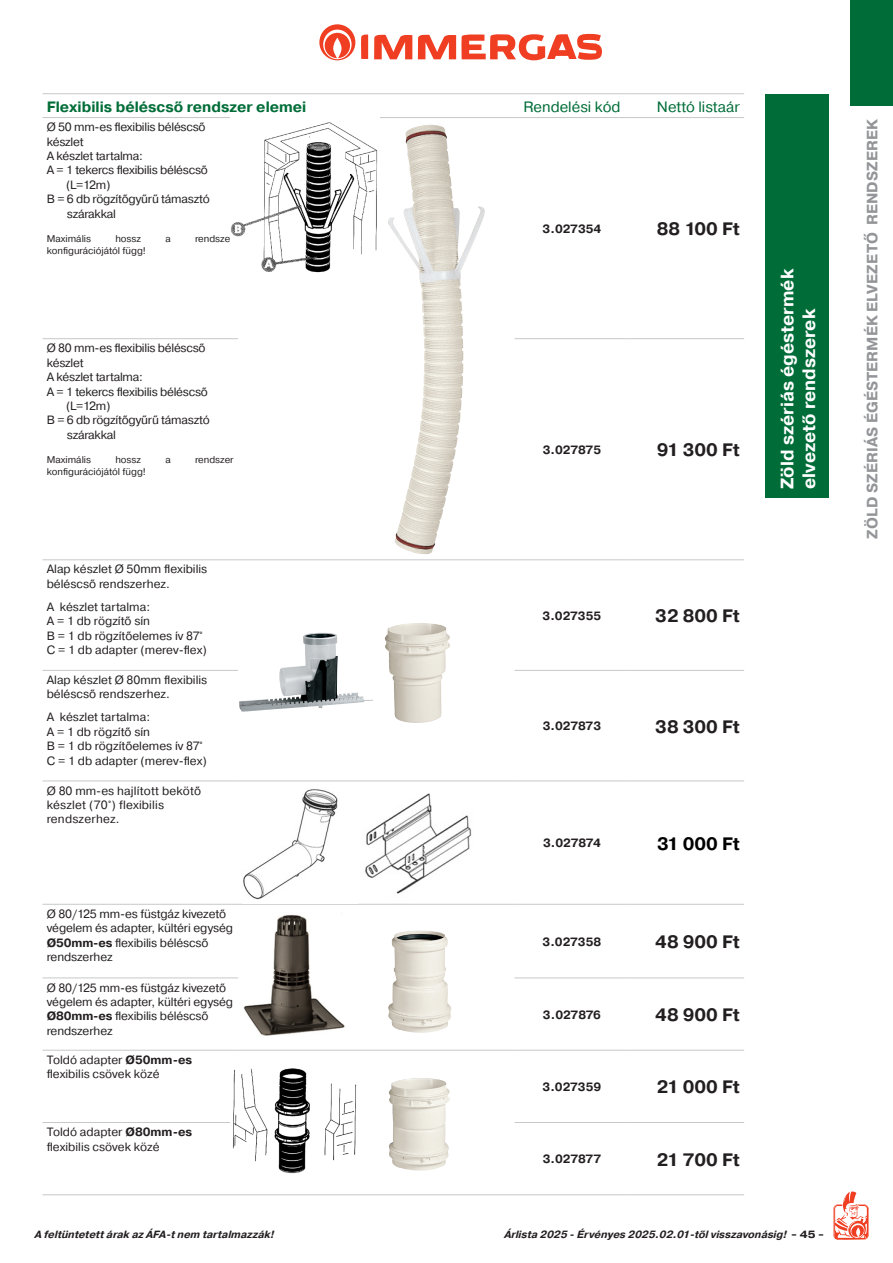
<style>
.page{position:relative;width:893px;height:1263px;background:#fff}
.page>*{position:absolute;margin:0;border:0;box-sizing:border-box;transform-origin:0 0}
.t1{font:700 18px "Pragmatica";color:#231f20}
.t2{font:700 18px "Pragmatica";color:#fff}
.t3{font:700 18px "Pragmatica";color:#000}
.t4{font:700 15px "Pragmatica";letter-spacing:.01em;color:#939598}
.t5{font:700 15px "Pragmatica";color:#006d38}
.t6{font:15px "Pragmatica";color:#006d38}
.t7{font:12px/14.4px "Pragmatica";letter-spacing:-.01em;color:#231f20}
.t8{font:700 12px "Pragmatica";color:#231f20}
.t9{font:12px/14.4px "Pragmatica";letter-spacing:.015em;color:#231f20}
.t10{font:italic 700 10.5px "Pragmatica";color:#231f20}
.t11{font:9.75px "Pragmatica";color:#231f20}
.s1{font-weight:700}
.s2{font-family:"Pragmatica Ext";font-style:normal}
</style>
<div class="page">
<svg style="left:833px;top:1191px;width:35px;height:48px"></svg>
<svg style="left:361px;top:34px;width:7px;height:25px"></svg>
<svg style="left:374px;top:34px;width:38px;height:25px"></svg>
<svg style="left:418px;top:33px;width:184px;height:27px"></svg>
<svg style="left:319px;top:24px;width:36px;height:36px"></svg>
<div style="left:850px;top:0;width:43px;height:106px;background:#006d38"></div>
<div style="left:765px;top:94px;width:64px;height:403px;background:#006d38"></div>
<hr style="left:43px;top:93px;width:195px;height:1px;background:#c7c8ca">
<hr style="left:238px;top:93px;width:276px;height:1px;background:#c7c8ca">
<hr style="left:514px;top:93px;width:115px;height:1px;background:#c7c8ca">
<hr style="left:629px;top:93px;width:115px;height:1px;background:#c7c8ca">
<hr style="left:43px;top:117px;width:195px;height:1px;background:#c7c8ca">
<hr style="left:238px;top:117px;width:276px;height:1px;background:#c7c8ca">
<hr style="left:514px;top:117px;width:115px;height:1px;background:#c7c8ca">
<hr style="left:629px;top:117px;width:115px;height:1px;background:#c7c8ca">
<hr style="left:43px;top:338px;width:195px;height:1px;background:#c7c8ca">
<hr style="left:514px;top:338px;width:115px;height:1px;background:#c7c8ca">
<hr style="left:629px;top:338px;width:115px;height:1px;background:#c7c8ca">
<hr style="left:43px;top:559px;width:195px;height:1px;background:#c7c8ca">
<hr style="left:238px;top:559px;width:276px;height:1px;background:#c7c8ca">
<hr style="left:514px;top:559px;width:115px;height:1px;background:#c7c8ca">
<hr style="left:629px;top:559px;width:115px;height:1px;background:#c7c8ca">
<hr style="left:43px;top:670px;width:195px;height:1px;background:#c7c8ca">
<hr style="left:514px;top:670px;width:115px;height:1px;background:#c7c8ca">
<hr style="left:629px;top:670px;width:115px;height:1px;background:#c7c8ca">
<hr style="left:43px;top:781px;width:195px;height:1px;background:#c7c8ca">
<hr style="left:238px;top:781px;width:276px;height:1px;background:#c7c8ca">
<hr style="left:514px;top:781px;width:115px;height:1px;background:#c7c8ca">
<hr style="left:629px;top:781px;width:115px;height:1px;background:#c7c8ca">
<hr style="left:43px;top:904px;width:195px;height:1px;background:#c7c8ca">
<hr style="left:238px;top:904px;width:276px;height:1px;background:#c7c8ca">
<hr style="left:514px;top:904px;width:115px;height:1px;background:#c7c8ca">
<hr style="left:629px;top:904px;width:115px;height:1px;background:#c7c8ca">
<hr style="left:43px;top:978px;width:195px;height:1px;background:#c7c8ca">
<hr style="left:514px;top:978px;width:115px;height:1px;background:#c7c8ca">
<hr style="left:629px;top:978px;width:115px;height:1px;background:#c7c8ca">
<hr style="left:43px;top:1050px;width:195px;height:1px;background:#c7c8ca">
<hr style="left:238px;top:1050px;width:276px;height:1px;background:#c7c8ca">
<hr style="left:514px;top:1050px;width:115px;height:1px;background:#c7c8ca">
<hr style="left:629px;top:1050px;width:115px;height:1px;background:#c7c8ca">
<hr style="left:43px;top:1122px;width:195px;height:1px;background:#c7c8ca">
<hr style="left:514px;top:1122px;width:115px;height:1px;background:#c7c8ca">
<hr style="left:629px;top:1122px;width:115px;height:1px;background:#c7c8ca">
<hr style="left:43px;top:1194px;width:195px;height:1px;background:#c7c8ca">
<hr style="left:238px;top:1194px;width:276px;height:1px;background:#c7c8ca">
<hr style="left:514px;top:1194px;width:115px;height:1px;background:#c7c8ca">
<hr style="left:629px;top:1194px;width:115px;height:1px;background:#c7c8ca">
<img style="left:231px;top:122px;width:147px;height:151px">
<img style="left:388px;top:125px;width:75px;height:430px">
<img style="left:385px;top:623px;width:65px;height:100px">
<img style="left:239px;top:633px;width:125px;height:79px">
<img style="left:243px;top:789px;width:95px;height:111px">
<img style="left:365px;top:793px;width:107px;height:101px">
<img style="left:243px;top:914px;width:102px;height:122px">
<img style="left:388px;top:930px;width:63px;height:103px">
<img style="left:230px;top:1068px;width:127px;height:106px">
<img style="left:389px;top:1078px;width:61px;height:92px">
<p class="t5" style="left:47px;top:97px;width:261px">Flexibilis béléscső rendszer elemei</p>
<p class="t6" style="left:523px;top:97px;width:99px">Rendelési kód</p>
<p class="t6" style="left:657px;top:97px;width:84px">Nettó listaár</p>
<p class="t7" style="left:47px;top:120px;width:160px">Ø 50 mm-es flexibilis béléscső</p>
<p class="t7" style="left:47px;top:135px;width:38px">készlet</p>
<p class="t7" style="left:47px;top:149px;width:98px">A készlet tartalma:</p>
<p class="t7" style="left:66px;top:163px;width:143px;text-indent:-19px">A = 1 tekercs flexibilis béléscső (L=12m)</p>
<p class="t7" style="left:67px;top:192px;width:144px;text-indent:-20px">B = 6 db rögzítőgyűrű támasztó szárakkal</p>
<p class="t11" style="left:47px;top:233px;width:46px">Maximális</p>
<p class="t11" style="left:115px;top:233px;width:27px">hossz</p>
<p class="t11" style="left:165px;top:233px;width:7px">a</p>
<p class="t11" style="left:195px;top:233px;width:40px">rendszer</p>
<p class="t11" style="left:47px;top:244px;width:101px">konfigurációjától függ!</p>
<p class="t8" style="left:543px;top:221px;width:60px">3.027354</p>
<p class="t1" style="left:657px;top:217px;width:85px">88 100 Ft</p>
<p class="t7" style="left:47px;top:341px;width:160px">Ø 80 mm-es flexibilis béléscső</p>
<p class="t7" style="left:47px;top:356px;width:38px">készlet</p>
<p class="t7" style="left:47px;top:370px;width:98px">A készlet tartalma:</p>
<p class="t7" style="left:66px;top:384px;width:143px;text-indent:-19px">A = 1 tekercs flexibilis béléscső (L=12m)</p>
<p class="t7" style="left:67px;top:413px;width:144px;text-indent:-20px">B = 6 db rögzítőgyűrű támasztó szárakkal</p>
<p class="t11" style="left:47px;top:454px;width:46px">Maximális</p>
<p class="t11" style="left:115px;top:454px;width:27px">hossz</p>
<p class="t11" style="left:165px;top:454px;width:7px">a</p>
<p class="t11" style="left:195px;top:454px;width:40px">rendszer</p>
<p class="t11" style="left:47px;top:466px;width:101px">konfigurációjától függ!</p>
<p class="t7" style="left:47px;top:562px;width:162px">Alap készlet Ø 50mm flexibilis béléscső rendszerhez.</p>
<p class="t7" style="left:47px;top:600px;width:105px">A készlet tartalma:</p>
<p class="t7" style="left:47px;top:614px;width:105px">A = 1 db rögzítő sín</p>
<p class="t7" style="left:47px;top:628px;width:162px">B = 1 db rögzítőelemes ív 87°<br>C = 1 db adapter (merev-flex)</p>
<p class="t7" style="left:47px;top:673px;width:162px">Alap készlet Ø 80mm flexibilis béléscső rendszerhez.</p>
<p class="t7" style="left:47px;top:710px;width:105px">A készlet tartalma:</p>
<p class="t7" style="left:47px;top:725px;width:105px">A = 1 db rögzítő sín</p>
<p class="t7" style="left:47px;top:739px;width:162px">B = 1 db rögzítőelemes ív 87°<br>C = 1 db adapter (merev-flex)</p>
<p class="t9" style="left:47px;top:783px;width:156px">Ø 80 mm-es hajlított bekötő készlet (70°) flexibilis rendszerhez.</p>
<p class="t7" style="left:47px;top:907px;width:188px">Ø 80/125 mm-es füstgáz kivezető végelem és adapter, kültéri egység<br><span class="s1">Ø50mm-es</span> flexibilis béléscső rendszerhez</p>
<p class="t7" style="left:47px;top:980px;width:188px">Ø 80/125 mm-es füstgáz kivezető végelem és adapter, kültéri egység<br><span class="s1">Ø80mm-es</span> flexibilis béléscső rendszerhez</p>
<p class="t7" style="left:47px;top:1053px;width:147px">Toldó adapter <span class="s1">Ø50mm-es </span>flexibilis csövek közé</p>
<p class="t7" style="left:47px;top:1125px;width:147px">Toldó adapter <span class="s1">Ø80mm-es </span>flexibilis csövek közé</p>
<p class="t8" style="left:543px;top:442px;width:60px">3.027875</p>
<p class="t1" style="left:657px;top:438px;width:84px">91 300 Ft</p>
<p class="t8" style="left:542px;top:608px;width:60px">3.027355</p>
<p class="t1" style="left:655px;top:604px;width:86px">32 800 Ft</p>
<p class="t8" style="left:543px;top:718px;width:60px">3.027873</p>
<p class="t1" style="left:655px;top:715px;width:86px">38 300 Ft</p>
<p class="t8" style="left:543px;top:835px;width:59px">3.027874</p>
<p class="t3" style="left:657px;top:832px;width:84px">31 000 Ft</p>
<p class="t8" style="left:542px;top:934px;width:60px">3.027358</p>
<p class="t1" style="left:655px;top:930px;width:86px">48 900 Ft</p>
<p class="t8" style="left:543px;top:1007px;width:60px">3.027876</p>
<p class="t1" style="left:655px;top:1003px;width:86px">48 900 Ft</p>
<p class="t8" style="left:542px;top:1079px;width:60px">3.027359</p>
<p class="t1" style="left:657px;top:1075px;width:84px">21 000 Ft</p>
<p class="t8" style="left:543px;top:1151px;width:60px">3.027877</p>
<p class="t1" style="left:657px;top:1148px;width:84px">21 700 Ft</p>
<p class="t2" style="left:776px;top:489px;width:222px;rotate:-90deg">Zöld szériás égéstermék</p>
<p class="t2" style="left:797px;top:489px;width:182px;rotate:-90deg">elvezető rendszerek</p>
<p class="t10" style="left:34px;top:1228px;width:245px">A feltüntetettárakazÁFA-tnem tartalmazzák!</p>
<p class="t10" style="left:504px;top:1228px;width:322px">Árlista2025 -Érvényes2025.02.01-tőlvisszavonásig! <span class="s2">- 4 5 -</span></p>
<p class="t4" style="left:863px;top:539px;width:421px;rotate:-90deg">ZÖLD SZÉRIÁS ÉGÉSTERMÉK ELVEZETŐ RENDSZEREK</p>
</div>
